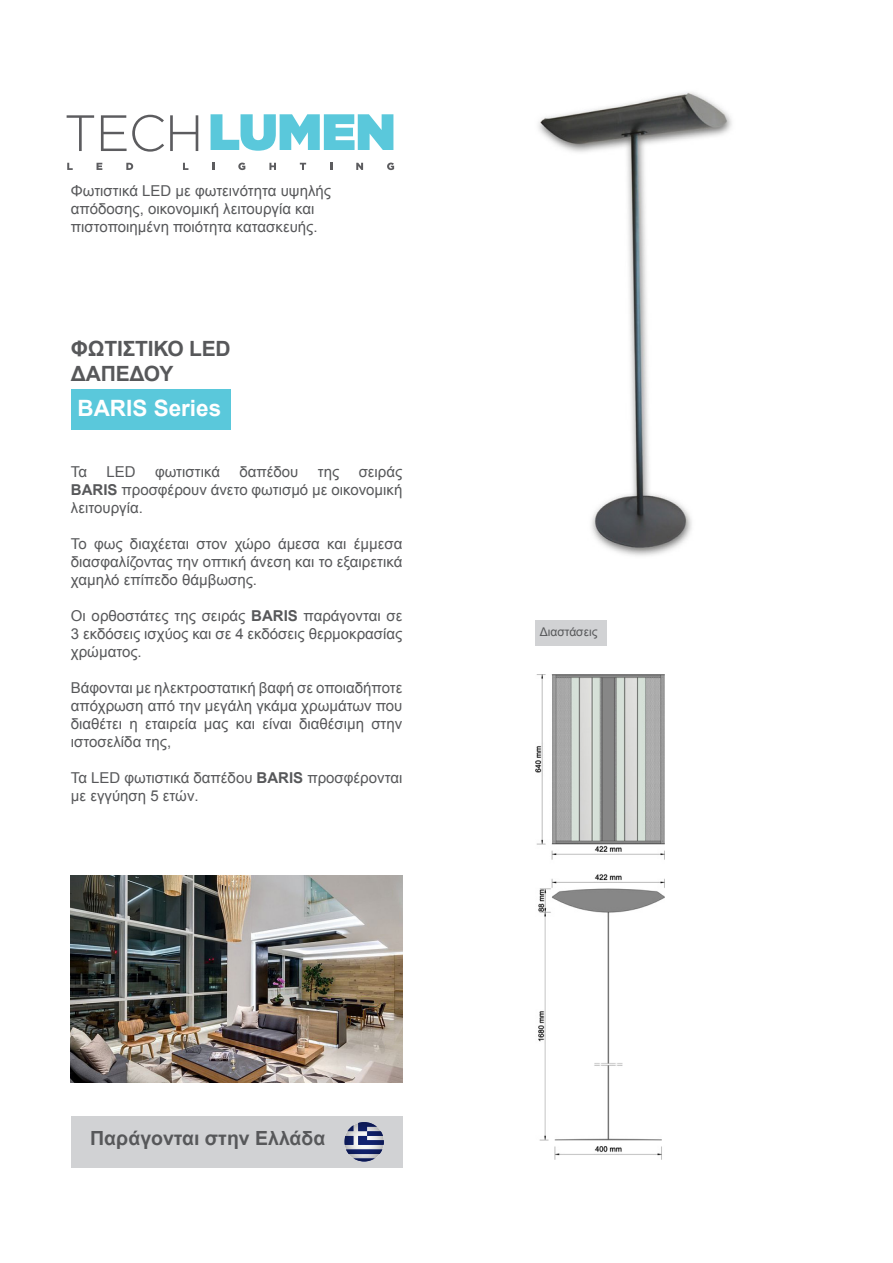
<style>
.page{position:relative;width:893px;height:1263px;background:#fff}
.page>*{position:absolute;margin:0;border:0;box-sizing:border-box;transform-origin:0 0}
.t1{font:700 22.5px "Arial";color:#fff}
.t2{font:700 21px/25.2px "Arial";letter-spacing:-.01em;color:#57585a}
.t3{font:700 19.5px "Arial";color:#57585a}
.t4{font:15px/18px "Arial";color:#57585a;text-align:justify}
.t5{font:12px "Arial";color:#57585a}
.s1{font-weight:700}
</style>
<div class="page">
<div style="left:535px;top:621px;width:72px;height:25px;background:#d1d2d4"></div>
<img style="left:71px;top:875px;width:331px;height:208px">
<div style="left:71px;top:389px;width:159px;height:41px;background:#5ac8db"></div>
<div style="left:71px;top:1116px;width:331px;height:51px;background:#d1d2d4"></div>
<img style="left:344px;top:1122px;width:40px;height:39px">
<img style="left:538px;top:92px;width:194px;height:464px">
<img style="left:535px;top:674px;width:129px;height:485px">
<svg style="left:67px;top:163px;width:6px;height:7px"></svg>
<svg style="left:97px;top:163px;width:5px;height:7px"></svg>
<svg style="left:126px;top:163px;width:7px;height:7px"></svg>
<svg style="left:183px;top:163px;width:5px;height:7px"></svg>
<svg style="left:212px;top:163px;width:2px;height:7px"></svg>
<svg style="left:238px;top:163px;width:7px;height:7px"></svg>
<svg style="left:269px;top:163px;width:7px;height:7px"></svg>
<svg style="left:300px;top:163px;width:6px;height:7px"></svg>
<svg style="left:330px;top:163px;width:2px;height:7px"></svg>
<svg style="left:356px;top:163px;width:7px;height:7px"></svg>
<svg style="left:387px;top:163px;width:7px;height:7px"></svg>
<svg style="left:211px;top:114px;width:182px;height:37px"></svg>
<svg style="left:67px;top:115px;width:27px;height:36px"></svg>
<svg style="left:101px;top:115px;width:63px;height:37px"></svg>
<svg style="left:170px;top:115px;width:28px;height:36px"></svg>
<p class="t4" style="left:71px;top:182px;width:262px;text-align:left">Φωτιστικά LED με φωτεινότητα υψηλής απόδοσης, οικονομική λειτουργία και πιστοποιημένη ποιότητα κατασκευής.</p>
<p class="t2" style="left:71px;top:336px;width:161px">ΦΩΤΙΣΤΙΚΟ LED<br>ΔΑΠΕΔΟΥ</p>
<p class="t1" style="left:77px;top:393px;width:145px">BARIS Series</p>
<p class="t4" style="left:71px;top:463px;width:333px;text-indent:288px">σειράς <span class="s1">BARIS</span> προσφέρουν άνετο φωτισμό με οικονομική λειτουργία.</p>
<p class="t4" style="left:71px;top:535px;width:333px">Το φως διαχέεται στον χώρο άμεσα και έμμεσα διασφαλίζοντας την οπτική άνεση και το εξαιρετικά χαμηλό επίπεδο θάμβωσης.</p>
<p class="t4" style="left:71px;top:607px;width:333px">Οι ορθοστάτες της σειράς <span class="s1">BARIS</span> παράγονται σε 3 εκδόσεις ισχύος και σε 4 εκδόσεις θερμοκρασίας χρώματος.</p>
<p class="t4" style="left:71px;top:679px;width:333px">Βάφονται με ηλεκτροστατική βαφή σε οποιαδήποτε απόχρωση από την μεγάλη γκάμα χρωμάτων που διαθέτει η εταιρεία μας και είναι διαθέσιμη στην ιστοσελίδα της,</p>
<p class="t4" style="left:71px;top:769px;width:333px">Τα LED φωτιστικά δαπέδου <span class="s1">BARIS</span> προσφέρονται με εγγύηση 5 ετών.</p>
<p class="t4" style="left:71px;top:463px;width:18px">Τα</p>
<p class="t4" style="left:106px;top:463px;width:31px">LED</p>
<p class="t4" style="left:155px;top:463px;width:66px">φωτιστικά</p>
<p class="t4" style="left:239px;top:463px;width:60px">δαπέδου</p>
<p class="t4" style="left:318px;top:463px;width:23px">της</p>
<p class="t3" style="left:90px;top:1125px;width:237px">Παράγονται στην Ελλάδα</p>
<p class="t5" style="left:540px;top:624px;width:59px">Διαστάσεις</p>
</div>
